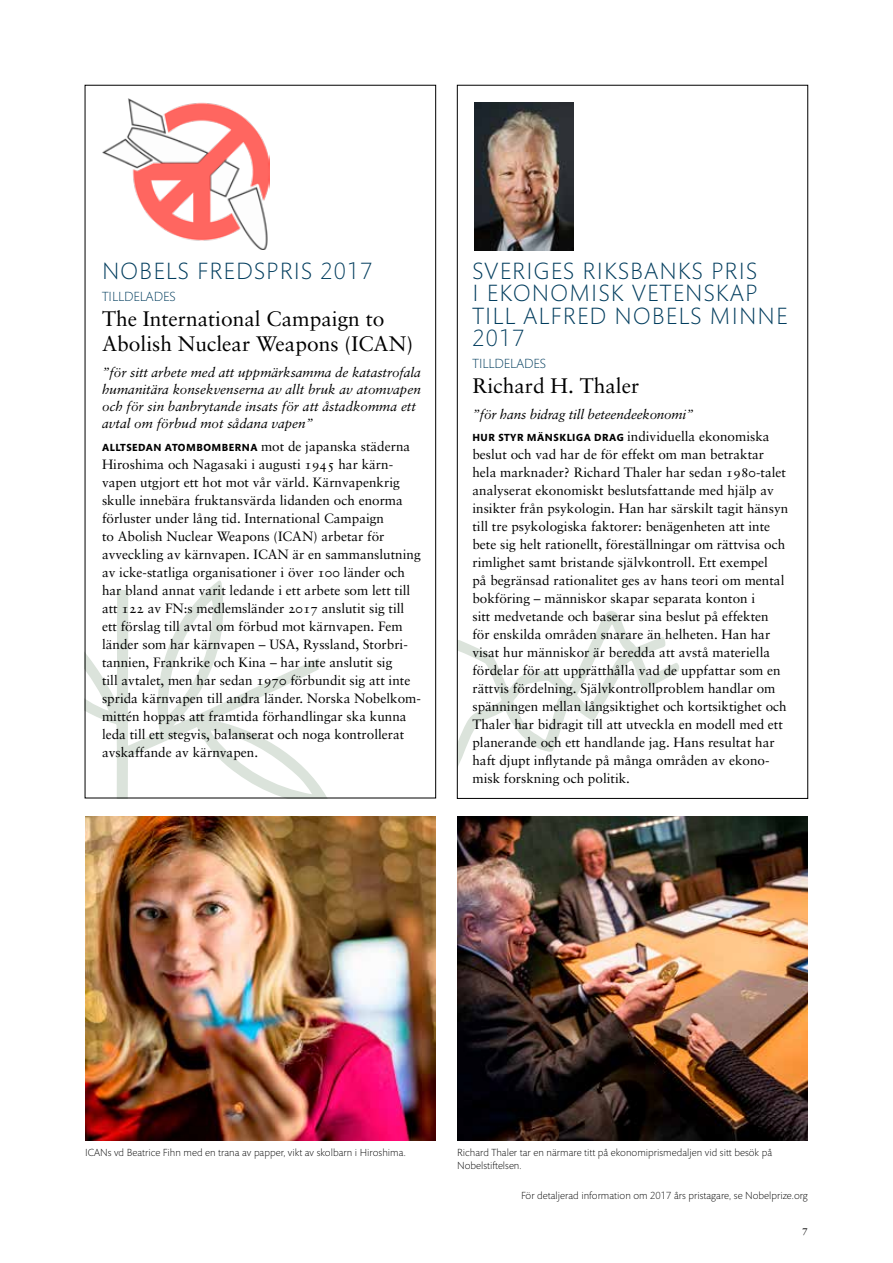
<style>
.page{position:relative;width:893px;height:1263px;background:#fff}
.page>*{position:absolute;margin:0;border:0;box-sizing:border-box;transform-origin:0 0}
.t1{font:300 24px/22.5px "Mundo Sans Std";letter-spacing:.05em;color:#003c5d}
.t2{font:21px/25.2px "Sabon Roman Os F";color:#000}
.t3{font:13.5px/18px "Sabon Roman Os F";color:#000}
.t4{font:13.5px/17.2px "Sabon Italic Os F";color:#000}
.t5{font:300 13.5px "Mundo Sans Std";color:#003c5d}
.t6{font:300 10.5px/12.8px "Mundo Sans Std";color:#000}
.t7{font:700 10.5px "Mundo Sans Std";letter-spacing:.05em;color:#000}
.t8{font:10.5px "Sabon Roman Os F";color:#000}
.s1{font-family:"Sabon Roman Os F";font-weight:400;font-size:13.5px}
.s2{font-family:"Mundo Sans Std";font-weight:700;font-size:10.5px}
</style>
<div class="page">
<svg style="left:459px;top:611px;width:220px;height:153px"></svg>
<svg style="left:87px;top:580px;width:239px;height:216px"></svg>
<img style="left:85px;top:816px;width:351px;height:324px">
<img style="left:457px;top:816px;width:351px;height:324px">
<img style="left:474px;top:102px;width:99px;height:149px">
<img style="left:102px;top:99px;width:168px;height:151px">
<h1 class="t1" style="left:102px;top:261px;width:272px">NOBELS FREDSPRIS 2017</h1>
<p class="t5" style="left:102px;top:289px;width:75px">TILLDELADES</p>
<h2 class="t2" style="left:102px;top:306px;width:313px">The International Campaign to<br>Abolish Nuclear Weapons (ICAN)</h2>
<p class="t4" style="left:102px;top:363px;width:320px">”för sitt arbete med att uppmärksamma de katastrofala humanitära konsekvenserna av allt bruk av atomvapen och för sin banbrytande insats för att åstadkomma ett avtal om förbud mot sådana vapen”</p>
<p class="t7" style="left:102px;top:441px;width:310px">ALLTSEDAN ATOMBOMBERNA <span class="s1">mot de japanska städerna</span></p>
<p class="t3" style="left:102px;top:455px;width:320px">Hiroshima och Nagasaki i augusti 1945 har kärn&shy;vapen utgjort ett hot mot vår värld. Kärnvapenkrig skulle innebära fruktansvärda lidanden och enorma förluster under lång tid. International Campaign<br>to Abolish Nuclear Weapons (ICAN) arbetar för avveckling av kärnvapen. ICAN är en sammanslutning av icke-statliga organisationer i över 100 länder och har bland annat varit ledande i ett arbete som lett till att 122 av FN:s medlemsländer 2017 anslutit sig till ett förslag till avtal om förbud mot kärnvapen. Fem länder som har kärnvapen – USA, Ryssland, Storbri&shy;tannien, Frankrike och Kina – har inte anslutit sig<br>till avtalet, men har sedan 1970 förbundit sig att inte sprida kärnvapen till andra länder. Norska Nobelkom&shy;mittén hoppas att framtida förhandlingar ska kunna leda till ett stegvis, balanserat och noga kontrollerat avskaffande av kärnvapen.</p>
<h1 class="t1" style="left:472px;top:261px;width:316px">SVERIGES RIKSBANKS PRIS<br>I EKONOMISK VETENSKAP<br>TILL ALFRED NOBELS MINNE<br>2017</h1>
<p class="t5" style="left:472px;top:356px;width:75px">TILLDELADES</p>
<h2 class="t2" style="left:472px;top:373px;width:168px">Richard H. Thaler</h2>
<p class="t4" style="left:472px;top:406px;width:223px">”för hans bidrag till beteendeekonomi”</p>
<p class="t3" style="left:472px;top:427px;width:317px"><span class="s2">HUR STYR MÄNSKLIGA DRAG</span> individuella ekonomiska beslut och vad har de för effekt om man betraktar hela marknader? Richard Thaler har sedan 1980-talet analyserat ekonomiskt beslutsfattande med hjälp av insikter från psykologin. Han har särskilt tagit hänsyn till tre psykologiska faktorer: benägenheten att inte bete sig helt rationellt, föreställningar om rättvisa och rimlighet samt bristande självkontroll. Ett exempel<br>på begränsad rationalitet ges av hans teori om mental bokföring – människor skapar separata konton i<br>sitt medvetande och baserar sina beslut på effekten för enskilda områden snarare än helheten. Han har visat hur människor är beredda att avstå materiella fördelar för att upprätthålla vad de uppfattar som en rättvis fördelning. Självkontrollproblem handlar om spänningen mellan långsiktighet och kortsiktighet och Thaler har bidragit till att utveckla en modell med ett planerande och ett handlande jag. Hans resultat har haft djupt inflytande på många områden av ekono&shy;misk forskning och politik.</p>
<p class="t6" style="left:85px;top:1147px;width:322px">ICANs vd Beatrice Fihn med en trana av papper, vikt av skolbarn i Hiroshima.</p>
<p class="t6" style="left:457px;top:1147px;width:317px">Richard Thaler tar en närmare titt på ekonomiprismedaljen vid sitt besök på<br>Nobelstiftelsen.</p>
<p class="t6" style="left:521px;top:1189px;width:288px">För detaljerad information om 2017 års pristagare, se Nobelprize.org</p>
<p class="t8" style="left:802px;top:1223px;width:7px">7</p>
</div>
